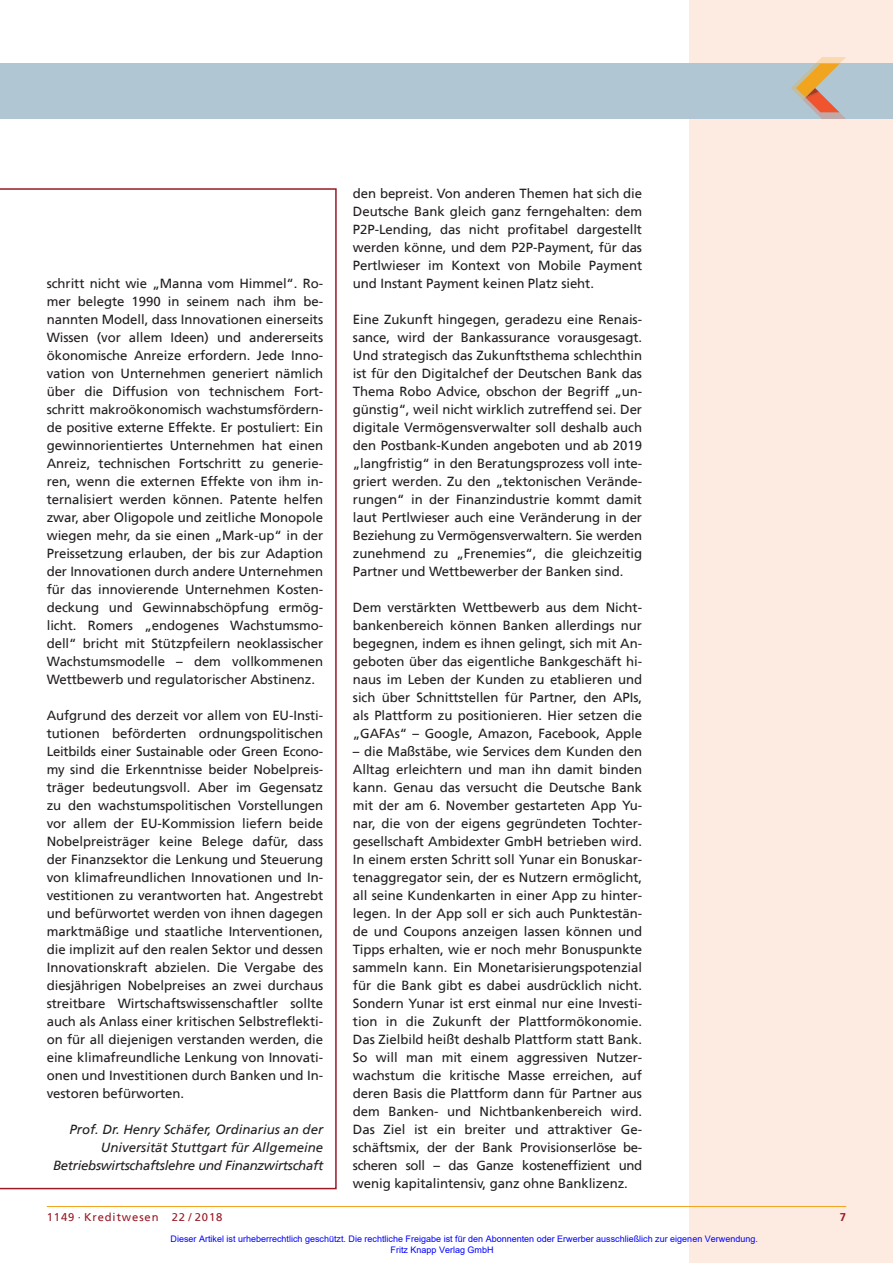
<style>
.page{position:relative;width:893px;height:1263px;background:#fff}
.page>*{position:absolute;margin:0;border:0;box-sizing:border-box;transform-origin:0 0}
.t1{font:13.2px/18px "Frutiger";letter-spacing:-.005em;color:#231f20;text-align:justify}
.t2{font:italic 13.2px/18px "Frutiger";color:#231f20;text-align:right}
.t3{font:11.25px "Frutiger";letter-spacing:.08em;color:#981a26}
.t4{font:700 11.25px "Frutiger";color:#981a26}
.t5{font:9px/10.8px "Arial";color:#00f}
</style>
<div class="page">
<div style="left:689px;top:0;width:204px;height:1263px;background:#fdebe1"></div>
<div style="left:0;top:64px;width:893px;height:55px;background:#b0c6d2"></div>
<svg style="left:791px;top:57px;width:55px;height:62px"></svg>
<hr style="left:47px;top:1206px;width:799px;height:1px;background:#f1a31e">
<svg style="left:0;top:188px;width:337px;height:1001px"></svg>
<p class="t1" style="left:47px;top:275px;width:278px">schritt nicht wie „Manna vom Himmel“. Ro&shy;mer belegte 1990 in seinem nach ihm be&shy;nannten Modell, dass Innovationen einerseits Wissen (vor allem Ideen) und andererseits ökonomische Anreize erfordern. Jede Inno&shy;vation von Unternehmen generiert nämlich über die Diffusion von technischem Fort&shy;schritt makroökonomisch wachstumsfördern&shy;de positive externe Effekte. Er postuliert: Ein gewinnorientiertes Unternehmen hat einen Anreiz, technischen Fortschritt zu generie&shy;ren, wenn die externen Effekte von ihm in&shy;ternalisiert werden können. Patente helfen zwar, aber Oligopole und zeitliche Monopole wiegen mehr, da sie einen „Mark-up“ in der Preissetzung erlauben, der bis zur Adaption der Innovationen durch andere Unternehmen für das innovierende Unternehmen Kosten&shy;deckung und Gewinnabschöpfung ermög&shy;licht. Romers „endogenes Wachstumsmo&shy;dell“ bricht mit Stützpfeilern neoklassischer Wachstumsmodelle – dem vollkommenen Wettbewerb und regulatorischer Abstinenz.</p>
<p class="t1" style="left:47px;top:707px;width:278px">Aufgrund des derzeit vor allem von EU-Insti&shy;tutionen beförderten ordnungspolitischen Leitbilds einer Sustainable oder Green Econo&shy;my sind die Erkenntnisse beider Nobelpreis&shy;träger bedeutungsvoll. Aber im Gegensatz zu den wachstumspolitischen Vorstellungen vor allem der EU-Kommission liefern beide Nobelpreisträger keine Belege dafür, dass der Finanzsektor die Lenkung und Steuerung von klimafreundlichen Innovationen und In&shy;vestitionen zu verantworten hat. Angestrebt und befürwortet werden von ihnen dagegen marktmäßige und staatliche Interventionen, die implizit auf den realen Sektor und dessen Innovationskraft abzielen. Die Vergabe des diesjährigen Nobelpreises an zwei durchaus streitbare Wirtschaftswissenschaftler sollte auch als Anlass einer kritischen Selbstreflekti&shy;on für all diejenigen verstanden werden, die eine klimafreundliche Lenkung von Innovati&shy;onen und Investitionen durch Banken und In&shy;vestoren befürworten.</p>
<p class="t2" style="left:53px;top:1121px;width:272px">Prof. Dr. Henry Schäfer, Ordinarius an der<br>Universität Stuttgart für Allgemeine<br>Betriebswirtschaftslehre und Finanzwirtschaft</p>
<p class="t1" style="left:353px;top:185px;width:291px">den bepreist. Von anderen Themen hat sich die Deutsche Bank gleich ganz ferngehalten: dem P2P-Lending, das nicht profitabel dargestellt werden könne, und dem P2P-Payment, für das Pertlwieser im Kontext von Mobile Payment und Instant Payment keinen Platz sieht.</p>
<p class="t1" style="left:353px;top:311px;width:291px">Eine Zukunft hingegen, geradezu eine Renais&shy;sance, wird der Bankassurance vorausgesagt.<br>Und strategisch das Zukunftsthema schlechthin ist für den Digitalchef der Deutschen Bank das Thema Robo Advice, obschon der Begriff „un&shy;günstig“, weil nicht wirklich zutreffend sei. Der digitale Vermögensverwalter soll deshalb auch den Postbank-Kunden angeboten und ab 2019 „langfristig“ in den Beratungsprozess voll inte&shy;griert werden. Zu den „tektonischen Verände&shy;rungen“ in der Finanzindustrie kommt damit laut Pertlwieser auch eine Veränderung in der Beziehung zu Vermögensverwaltern. Sie werden zunehmend zu „Frenemies“, die gleichzeitig Partner und Wettbewerber der Banken sind.</p>
<p class="t1" style="left:353px;top:599px;width:291px">Dem verstärkten Wettbewerb aus dem Nicht&shy;bankenbereich können Banken allerdings nur begegnen, indem es ihnen gelingt, sich mit An&shy;geboten über das eigentliche Bankgeschäft hi&shy;naus im Leben der Kunden zu etablieren und sich über Schnittstellen für Partner, den APIs, als Plattform zu positionieren. Hier setzen die „GAFAs“ – Google, Amazon, Facebook, Apple</p>
<p class="t1" style="left:353px;top:743px;width:291px">– die Maßstäbe, wie Services dem Kunden den Alltag erleichtern und man ihn damit binden kann. Genau das versucht die Deutsche Bank mit der am 6. November gestarteten App Yu&shy;nar, die von der eigens gegründeten Tochter&shy;gesellschaft Ambidexter GmbH betrieben wird.<br>In einem ersten Schritt soll Yunar ein Bonuskar&shy;tenaggregator sein, der es Nutzern ermöglicht, all seine Kundenkarten in einer App zu hinter&shy;legen. In der App soll er sich auch Punktestän&shy;de und Coupons anzeigen lassen können und Tipps erhalten, wie er noch mehr Bonuspunkte sammeln kann. Ein Monetarisierungspotenzial für die Bank gibt es dabei ausdrücklich nicht.<br>Sondern Yunar ist erst einmal nur eine Investi&shy;tion in die Zukunft der Plattformökonomie.<br>Das Zielbild heißt deshalb Plattform statt Bank.<br>So will man mit einem aggressiven Nutzer&shy;wachstum die kritische Masse erreichen, auf deren Basis die Plattform dann für Partner aus dem Banken- und Nichtbankenbereich wird.<br>Das Ziel ist ein breiter und attraktiver Ge&shy;schäftsmix, der der Bank Provisionserlöse be&shy;scheren soll – das Ganze kosteneffizient und wenig kapitalintensiv, ganz ohne Banklizenz.</p>
<p class="t3" style="left:47px;top:1211px;width:177px">1149 · Kreditwesen 22 / 2018</p>
<p class="t4" style="left:840px;top:1211px;width:8px">7</p>
<p class="t5" style="left:391px;top:1233px;width:369px;text-indent:-220px">Dieser Artikel ist urheberrechtlich geschützt. Die rechtliche Freigabe ist für den Abonnenten oder Erwerber ausschließlich zur eigenen Verwendung.<br>Fritz Knapp Verlag GmbH</p>
</div>
